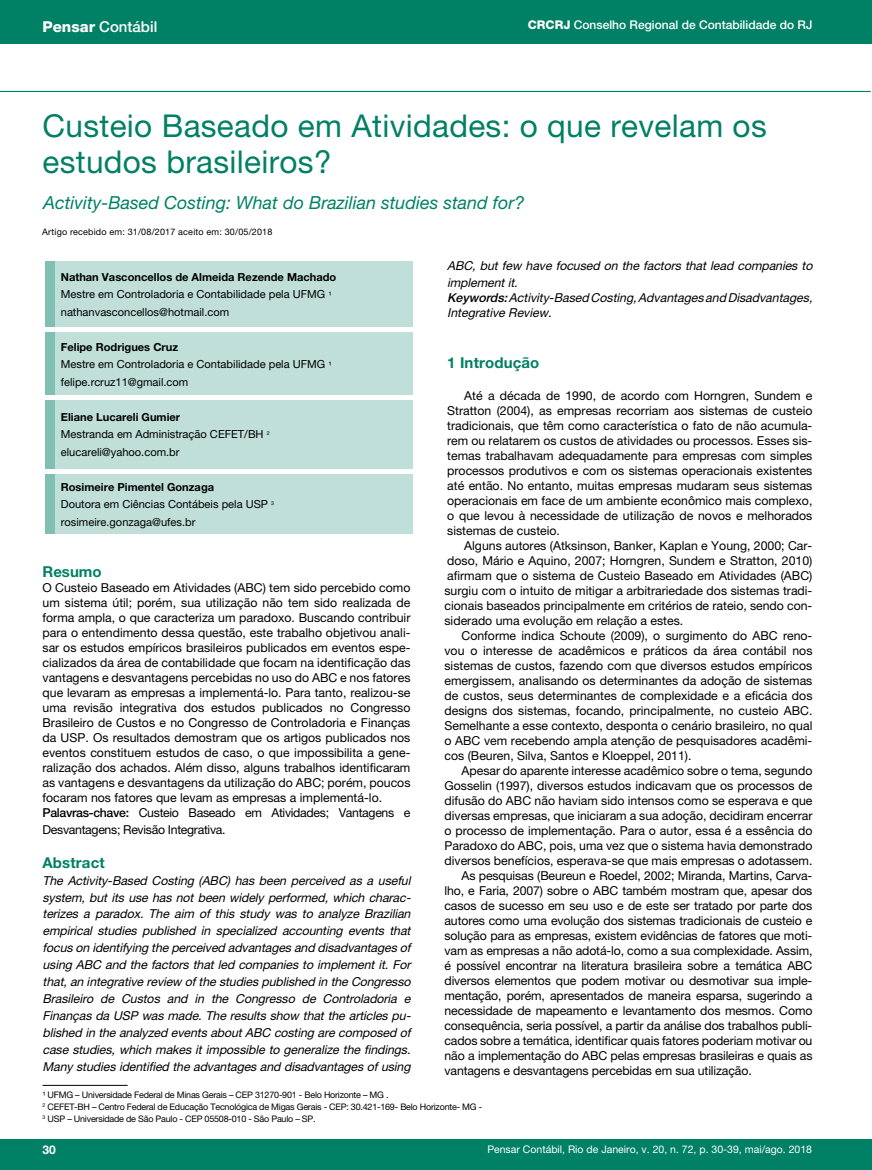
<style>
.page{position:relative;width:872px;height:1170px;background:#fff}
.page>*{position:absolute;margin:0;border:0;box-sizing:border-box;transform-origin:0 0}
.t1{font:31.5px/36px "Helvetica Neue LT Pro";letter-spacing:.01em;color:#008065}
.t2{font:italic 18px "Helvetica Neue LT Pro";color:#008065}
.t3{font:700 15px "Helvetica Neue LT Pro";letter-spacing:.01em;color:#008065}
.t4{font:500 15px "Helvetica Neue LT Pro";color:#fff}
.t5{font:12.3px/15px "Helvetica Neue LT Pro";color:#000;text-align:justify}
.t6{font:italic 12.3px/17px "Helvetica Neue LT Pro";letter-spacing:-.005em;color:#000}
.t7{font:12.3px "Helvetica Neue LT Pro";letter-spacing:-.025em;color:#000}
.t8{font:500 12px "Helvetica Neue LT Pro";color:#fff}
.t9{font:700 12px "Helvetica Neue LT Pro";color:#fff}
.t10{font:11.1px/17.5px "Helvetica Neue LT Pro";color:#000}
.t11{font:10.5px "Helvetica Neue LT Pro";color:#fff}
.t12{font:9px/12px "Helvetica Neue LT Pro";letter-spacing:-.025em;color:#000}
.t13{font:9px "Helvetica Neue LT Pro";letter-spacing:.02em;color:#000}
.s1{font-weight:800}
.s2{font-weight:700}
.s3{font-size:9px}
.s4{font-weight:500}
</style>
<div class="page">
<div style="left:0;top:1139px;width:872px;height:30px;background:#008065"></div>
<div style="left:0;top:0;width:872px;height:44px;background:#008065"></div>
<hr style="left:427px;top:115px;width:1px;height:986px;background:#9d9d9c">
<hr style="left:0;top:91px;width:870px;height:1px;background:#008065">
<div style="left:43px;top:106px;width:747px;height:179px;background:#fff"></div>
<div style="left:45px;top:261px;width:368px;height:273px;background:#bfdfd8"></div>
<div style="left:45px;top:261px;width:10px;height:273px;background:#80c0b2"></div>
<div style="left:43px;top:327px;width:374px;height:5px;background:#fff"></div>
<hr style="left:43px;top:469px;width:374px;height:4px;background:#fff">
<hr style="left:43px;top:395px;width:374px;height:4px;background:#fff">
<hr style="left:43px;top:1084px;width:85px;height:1px;background:#000">
<p class="t4" style="left:43px;top:17px;width:116px"><span class="s1">Pensar</span> Contábil</p>
<p class="t8" style="left:528px;top:18px;width:286px"><span class="s1">CRCRJ</span> Conselho Regional de Contabilidade do RJ</p>
<h1 class="t1" style="left:43px;top:108px;width:725px">Custeio Baseado em Atividades: o que revelam os estudos brasileiros?</h1>
<h2 class="t2" style="left:43px;top:191px;width:483px">Activity-Based Costing: What do Brazilian studies stand for?</h2>
<p class="t13" style="left:42px;top:226px;width:232px">Artigo recebido em: 31/08/2017 aceito em: 30/05/2018</p>
<p class="t10" style="left:61px;top:268px;width:277px"><span class="s2">Nathan Vasconcellos de Almeida Rezende Machado<br></span>Mestre em Controladoria e Contabilidade pela UFMG <span class="s3">¹ </span>nathanvasconcellos@hotmail.com</p>
<p class="t10" style="left:61px;top:338px;width:272px"><span class="s2">Felipe Rodrigues Cruz<br></span>Mestre em Controladoria e Contabilidade pela UFMG <span class="s3">¹ </span>felipe.rcruz11@gmail.com</p>
<p class="t10" style="left:61px;top:408px;width:210px"><span class="s2">Eliane Lucareli Gumier<br></span>Mestranda em Administração CEFET/BH <sup>2 </sup>elucareli@yahoo.com.br</p>
<p class="t10" style="left:61px;top:478px;width:215px"><span class="s2">Rosimeire Pimentel Gonzaga<br></span>Doutora em Ciências Contábeis pela USP <sup>3 </sup>rosimeire.gonzaga@ufes.br</p>
<p class="t3" style="left:43px;top:562px;width:61px">Resumo</p>
<p class="t5" style="left:43px;top:579px;width:369px;text-align:left">O Custeio Baseado em Atividades (ABC) tem sido percebido como um sistema útil; porém, sua utilização não tem sido realizada de forma ampla, o que caracteriza um paradoxo. Buscando contribuir para o entendimento dessa questão, este trabalho objetivou anali&shy;sar os estudos empíricos brasileiros publicados em eventos espe&shy;cializados da área de contabilidade que focam na identificação das vantagens e desvantagens percebidas no uso do ABC e nos fatores que levaram as empresas a implementá-lo. Para tanto, realizou-se uma revisão integrativa dos estudos publicados no Congresso Brasileiro de Custos e no Congresso de Controladoria e Finanças da USP. Os resultados demostram que os artigos publicados nos eventos constituem estudos de caso, o que impossibilita a gene&shy;ralização dos achados. Além disso, alguns trabalhos identificaram as vantagens e desvantagens da utilização do ABC; porém, poucos focaram nos fatores que levam as empresas a implementá-lo.<br><span class="s4">Palavras-chave:</span> Custeio Baseado em Atividades; Vantagens e</p>
<p class="t7" style="left:43px;top:821px;width:185px">Desvantagens; Revisão Integrativa.</p>
<p class="t3" style="left:43px;top:852px;width:64px">Abstract</p>
<p class="t6" style="left:43px;top:871px;width:372px;text-align:justify">The Activity -Based Costing (ABC) has been perceived as a useful system, but its use has not been widely performed, which charac&shy;terizes a paradox. The aim of this study was to analyze Brazilian empirical studies published in specialized accounting events that focus on identifying the perceived advantages and disadvantages of using ABC and the factors that led companies to implement it. For that,an integrative review ofthe studies published in the Congresso Brasileiro de Custos and in the Congresso de Controladoria e Finanças da USP was made. The results show that the articles pu&shy;blished in the analyzed events aboutABC costing are composed of case studies, which makes it impossible to generalize the findings.<br>Many studies identified the advantages and disadvantages ofusing</p>
<p class="t6" style="left:447px;top:257px;width:370px">ABC, but few have focused on the factors that lead companies to implementit.</p>
<p class="t6" style="left:447px;top:289px;width:370px;line-height:15px"><span class="s4">Keywords:</span>Activity -Based Costing,Advantages and Disadvantages,<br>Integrative Review.</p>
<p class="t3" style="left:447px;top:353px;width:94px">1 Introdução</p>
<p class="t5" style="left:447px;top:387px;width:367px;text-indent:17px">Até a década de 1990, de acordo com Horngren, Sundem e Stratton (2004), as empresas recorriam aos sistemas de custeio tradicionais, que têm como característica o fato de não acumula&shy;rem ou relatarem os custos de atividades ou processos. Esses sis&shy;temas trabalhavam adequadamente para empresas com simples processos produtivos e com os sistemas operacionais existentes até então. No entanto, muitas empresas mudaram seus sistemas operacionais em face de um ambiente econômico mais complexo, o que levou à necessidade de utilização de novos e melhorados sistemas de custeio.</p>
<p class="t5" style="left:444px;top:537px;width:369px;text-indent:20px">Alguns autores (Atksinson, Banker, Kaplan e Young, 2000; Car&shy;doso, Mário e Aquino, 2007; Horngren, Sundem e Stratton, 2010) afirmam que o sistema de Custeio Baseado em Atividades (ABC) surgiu com o intuito de mitigar a arbitrariedade dos sistemas tradi&shy;cionais baseados principalmente em critérios de rateio, sendo con&shy;siderado uma evolução em relação a estes.</p>
<p class="t5" style="left:444px;top:627px;width:369px;text-indent:17px">Conforme indica Schoute (2009), o surgimento do ABC reno&shy;vou o interesse de acadêmicos e práticos da área contábil nos sistemas de custos, fazendo com que diversos estudos empíricos emergissem, analisando os determinantes da adoção de sistemas de custos, seus determinantes de complexidade e a eficácia dos designs dos sistemas, focando, principalmente, no custeio ABC.<br>Semelhante a esse contexto, desponta o cenário brasileiro, no qual o ABC vem recebendo ampla atenção de pesquisadores acadêmi&shy;cos (Beuren, Silva, Santos e Kloeppel, 2011).</p>
<p class="t5" style="left:461px;top:762px;width:352px">Apesar do aparente interesse acadêmico sobre o tema, segundo</p>
<p class="t5" style="left:444px;top:777px;width:369px">Gosselin (1997), diversos estudos indicavam que os processos de</p>
<p class="t5" style="left:444px;top:792px;width:369px">difusão do ABC não haviam sido intensos como se esperava e que</p>
<p class="t5" style="left:444px;top:807px;width:369px">diversas empresas, que iniciaram a sua adoção, decidiram encerrar</p>
<p class="t5" style="left:444px;top:822px;width:369px">o processo de implementação. Para o autor, essa é a essência do</p>
<p class="t5" style="left:444px;top:837px;width:369px">Paradoxo do ABC, pois, uma vez que o sistema havia demonstrado</p>
<p class="t5" style="left:444px;top:852px;width:369px">diversos benefícios, esperava-se que mais empresas o adotassem.</p>
<p class="t5" style="left:461px;top:867px;width:352px">As pesquisas (Beureun e Roedel, 2002; Miranda, Martins, Carva-</p>
<p class="t5" style="left:444px;top:882px;width:369px">lho, e Faria, 2007) sobre o ABC também mostram que, apesar dos</p>
<p class="t5" style="left:444px;top:897px;width:369px">casos de sucesso em seu uso e de este ser tratado por parte dos</p>
<p class="t5" style="left:444px;top:912px;width:369px">autores como uma evolução dos sistemas tradicionais de custeio e</p>
<p class="t5" style="left:444px;top:927px;width:369px">solução para as empresas, existem evidências de fatores que moti-</p>
<p class="t5" style="left:444px;top:942px;width:369px">vam as empresas a não adotá-lo, como a sua complexidade. Assim,</p>
<p class="t5" style="left:444px;top:957px;width:369px">é possível encontrar na literatura brasileira sobre a temática ABC</p>
<p class="t5" style="left:444px;top:972px;width:369px">diversos elementos que podem motivar ou desmotivar sua imple-</p>
<p class="t5" style="left:444px;top:987px;width:369px">mentação, porém, apresentados de maneira esparsa, sugerindo a</p>
<p class="t5" style="left:444px;top:1002px;width:369px">necessidade de mapeamento e levantamento dos mesmos. Como</p>
<p class="t5" style="left:444px;top:1017px;width:369px">consequência, seria possível, a partir da análise dos trabalhos publi-</p>
<p class="t5" style="left:444px;top:1032px;width:369px">cados sobre a temática, identificar quais fatores poderiam motivar ou</p>
<p class="t5" style="left:444px;top:1047px;width:369px">não a implementação do ABC pelas empresas brasileiras e quais as</p>
<p class="t5" style="left:444px;top:1062px;width:309px">vantagens e desvantagens percebidas em sua utilização.</p>
<p class="t12" style="left:43px;top:1088px;width:441px">¹ UFMG – Universidade Federal de Minas Gerais – CEP 31270-901 - Belo Horizonte – MG .<br><sup>2</sup> CEFET-BH – Centro Federal de Educação Tecnológica de Migas Gerais - CEP: 30.421-169- Belo Horizonte- MG -<br><sup>3</sup> USP – Universidade de São Paulo - CEP 05508-010 - São Paulo – SP.</p>
<p class="t9" style="left:43px;top:1142px;width:15px">30</p>
<p class="t11" style="left:487px;top:1142px;width:326px">Pensar Contábil, Rio de Janeiro, v. 20, n. 72, p. 30-39, mai/ago. 2018</p>
</div>
